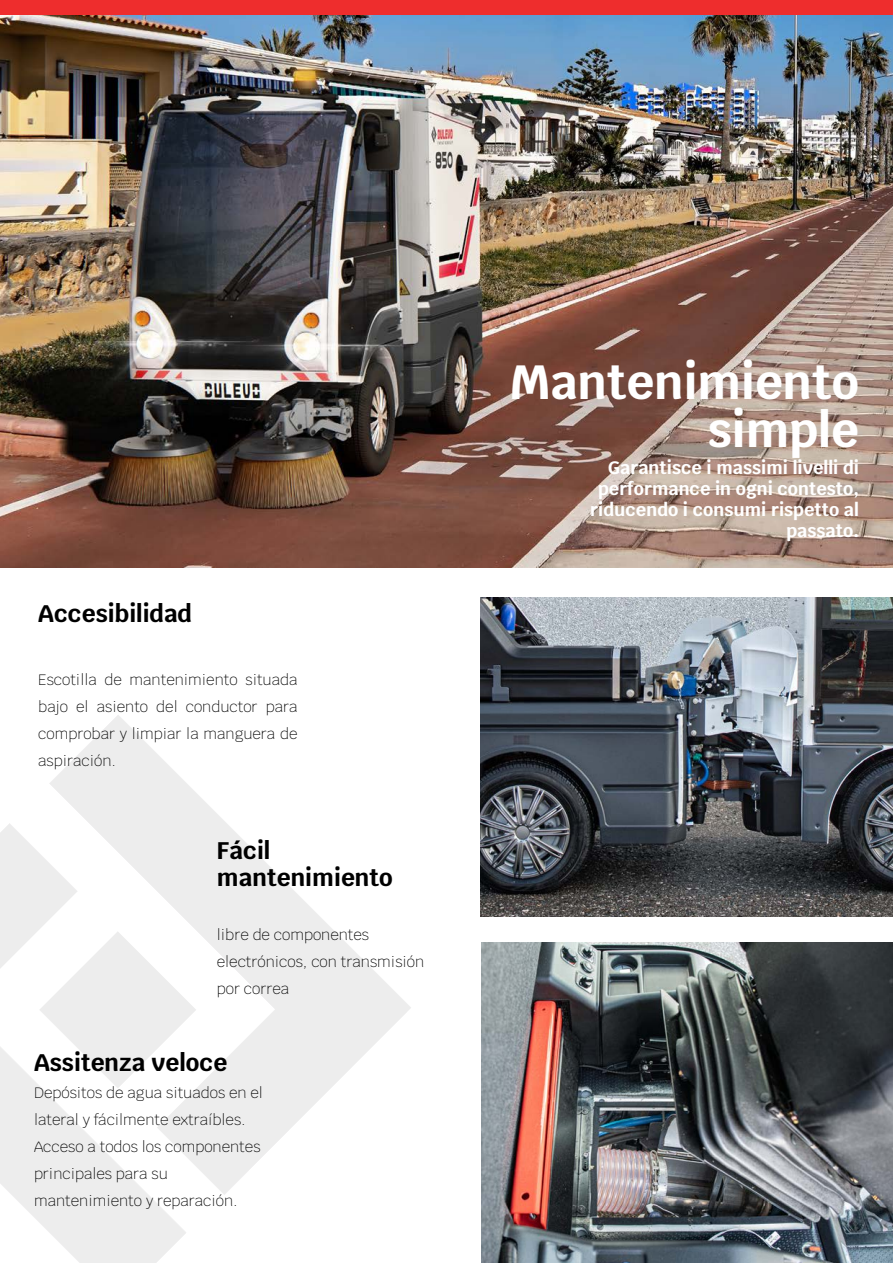
<style>
.page{position:relative;width:893px;height:1263px;background:#fff}
.page>*{position:absolute;margin:0;border:0;box-sizing:border-box;transform-origin:0 0}
.t1{font:700 48px "Krub";color:#fff}
.t2{font:700 24px/27px "Krub";color:#000}
.t3{font:700 18px/21px "Krub";color:#fff;text-align:right}
.t4{font:200 15px/27px "Krub";color:#000}
</style>
<div class="page">
<img style="left:0;top:15px;width:893px;height:553px">
<img style="left:480px;top:597px;width:413px;height:319px">
<img style="left:482px;top:943px;width:411px;height:320px">
<div style="left:0;top:0;width:893px;height:15px;background:#ee2d2d"></div>
<svg style="left:49px;top:715px;width:362px;height:480px"></svg>
<svg style="left:187px;top:931px;width:9px;height:157px"></svg>
<svg style="left:0;top:823px;width:187px;height:440px;fill:#ededed"></svg>
<p class="t2" style="left:38px;top:600px;width:155px">Accesibilidad</p>
<p class="t4" style="left:38px;top:666px;width:261px;text-align:justify">Escotilla de mantenimiento situada bajo el asiento del conductor para comprobar y limpiar la manguera de aspiración.</p>
<p class="t2" style="left:217px;top:837px;width:178px">Fácil mantenimiento</p>
<p class="t4" style="left:217px;top:921px;width:209px">libre de componentes electrónicos, con transmisión por correa</p>
<p class="t2" style="left:34px;top:1049px;width:195px">Assitenza veloce</p>
<p class="t4" style="left:34px;top:1079px;width:231px">Depósitos de agua situados en el lateral y fácilmente extraíbles.</p>
<p class="t4" style="left:34px;top:1133px;width:228px">Acceso a todos los componentes principales para su mantenimiento y reparación.</p>
<p class="t1" style="left:510px;top:354px;width:350px">Mantenimiento</p>
<p class="t1" style="left:708px;top:402px;width:153px">simple</p>
<p class="t3" style="left:590px;top:457px;width:270px">Garantisce i massimi livelli di performance in ogni contesto, riducendo i consumi rispetto al passato.</p>
</div>
